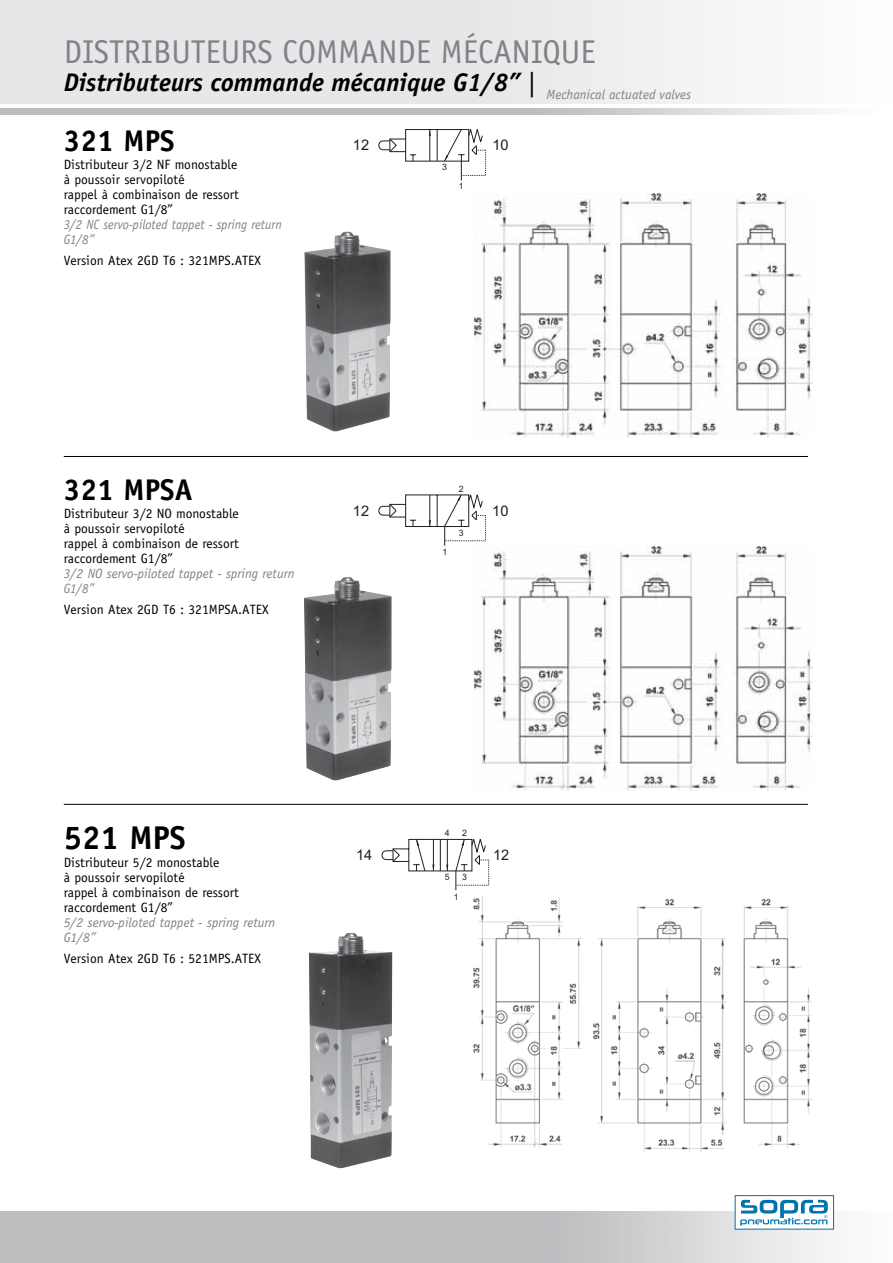
<style>
.page{position:relative;width:893px;height:1263px;background:#fff}
.page>*{position:absolute;margin:0;border:0;box-sizing:border-box;transform-origin:0 0}
.t1{font:33px "Officina Sans";color:#808285}
.t2{font:700 33px "Officina Sans";color:#000}
.t3{font:700 30px "Officina Sans";color:#000}
.t4{font:italic 700 25.5px "Officina Sans";color:#000}
.t5{font:14.7px "Arial";color:#231e1f}
.t6{font:14.55px "Arial";color:#231e1f}
.t7{font:13.5px/15px "Officina Sans";color:#000}
.t8{font:italic 13.5px/15px "Officina Sans";color:#808285}
.t9{font:italic 13.5px/15px "Officina Sans";color:#808285;scale:.95 1}
.t10{font:8.85px "Arial";color:#231e1f}
.t11{font:8.7px "Arial";color:#231e1f}
.s1{font-weight:400;font-style:normal}
</style>
<div class="page">
<svg style="left:378px;top:129px;width:108px;height:52px"></svg>
<img style="left:473px;top:193px;width:339px;height:244px">
<div style="left:389px;top:504px;width:17px;height:13px;border:1px solid #231e1f"></div>
<svg style="left:378px;top:504px;width:18px;height:13px"></svg>
<svg style="left:405px;top:494px;width:81px;height:52px"></svg>
<img style="left:474px;top:546px;width:339px;height:244px">
<svg style="left:381px;top:839px;width:108px;height:51px"></svg>
<img style="left:473px;top:895px;width:339px;height:257px">
<div style="left:0;top:0;width:893px;height:104px;background:linear-gradient(to right,#e0e1e2,#f7f8f8)"></div>
<img style="left:0;top:1212px;width:835px;height:51px">
<hr style="left:64px;top:456px;width:744px;height:1px;background:#000">
<hr style="left:64px;top:804px;width:744px;height:1px;background:#000">
<img style="left:304px;top:231px;width:87px;height:200px">
<img style="left:304px;top:577px;width:88px;height:203px">
<img style="left:309px;top:933px;width:83px;height:235px">
<div style="left:735px;top:1195px;width:98px;height:34px;background:#fff"></div>
<div style="left:735px;top:1195px;width:99px;height:34px;border:1px solid #0074ab"></div>
<svg style="left:740px;top:1200px;width:88px;height:26px"></svg>
<h1 class="t1" style="left:64px;top:33px;width:175px">Distri buteurs</h1>
<h1 class="t1" style="left:283px;top:33px;width:213px">commande mécani</h1>
<h1 class="t1" style="left:542px;top:33px;width:55px">que</h1>
<h3 class="t4" style="left:64px;top:67px;width:629px">Distributeurs commande mécanique G1/8” <span class="s1">|</span> <sub>Mechanical</sub> <sub>actuated</sub> <sub>valves</sub></h3>
<h2 class="t3" style="left:64px;top:122px;width:112px">321 MPS</h2>
<p class="t7" style="left:64px;top:157px;width:177px">Distributeur 3/2 NF monostable à poussoir servopiloté<br>rappel à combinaison de ressort raccordement G1/8”</p>
<p class="t9" style="left:64px;top:217px;width:231px">3/2 NC servo-piloted tappet - spring return<br>G1/8”</p>
<p class="t7" style="left:64px;top:253px;width:199px">Version Atex 2GD T6 : 321MPS.ATEX</p>
<p class="t5" style="left:353px;top:137px;width:18px">12</p>
<p class="t10" style="left:442px;top:162px;width:6px">3</p>
<p class="t11" style="left:459px;top:181px;width:6px">1</p>
<p class="t5" style="left:492px;top:137px;width:18px">10</p>
<h2 class="t3" style="left:64px;top:471px;width:130px">321 MPSA</h2>
<p class="t7" style="left:64px;top:506px;width:177px">Distributeur 3/2 NO monostable à poussoir servopiloté<br>rappel à combinaison de ressort raccordement G1/8”</p>
<p class="t8" style="left:64px;top:566px;width:232px">3/2 NO servo-piloted tappet - spring return<br>G1/8”</p>
<p class="t7" style="left:64px;top:602px;width:206px">Version Atex 2GD T6 : 321MPSA.ATEX</p>
<p class="t6" style="left:353px;top:502px;width:18px">12</p>
<p class="t11" style="left:459px;top:484px;width:6px">2</p>
<p class="t11" style="left:442px;top:547px;width:6px">1</p>
<p class="t10" style="left:459px;top:528px;width:6px">3</p>
<p class="t5" style="left:492px;top:502px;width:18px">10</p>
<h1 class="t2" style="left:64px;top:817px;width:124px">521 MPS</h1>
<p class="t7" style="left:64px;top:855px;width:177px">Distributeur 5/2 monostable<br>à poussoir servopiloté<br>rappel à combinaison de ressort raccordement G1/8”</p>
<p class="t8" style="left:64px;top:915px;width:213px">5/2 servo-piloted tappet - spring return<br>G1/8”</p>
<p class="t7" style="left:64px;top:950px;width:199px">Version Atex 2GD T6 : 521MPS.ATEX</p>
<p class="t5" style="left:356px;top:846px;width:18px">14</p>
<p class="t10" style="left:445px;top:828px;width:6px">4</p>
<p class="t10" style="left:462px;top:828px;width:6px">2</p>
<p class="t11" style="left:445px;top:872px;width:6px">5</p>
<p class="t11" style="left:454px;top:892px;width:6px">1</p>
<p class="t11" style="left:462px;top:872px;width:6px">3</p>
<p class="t6" style="left:493px;top:846px;width:18px">12</p>
</div>
